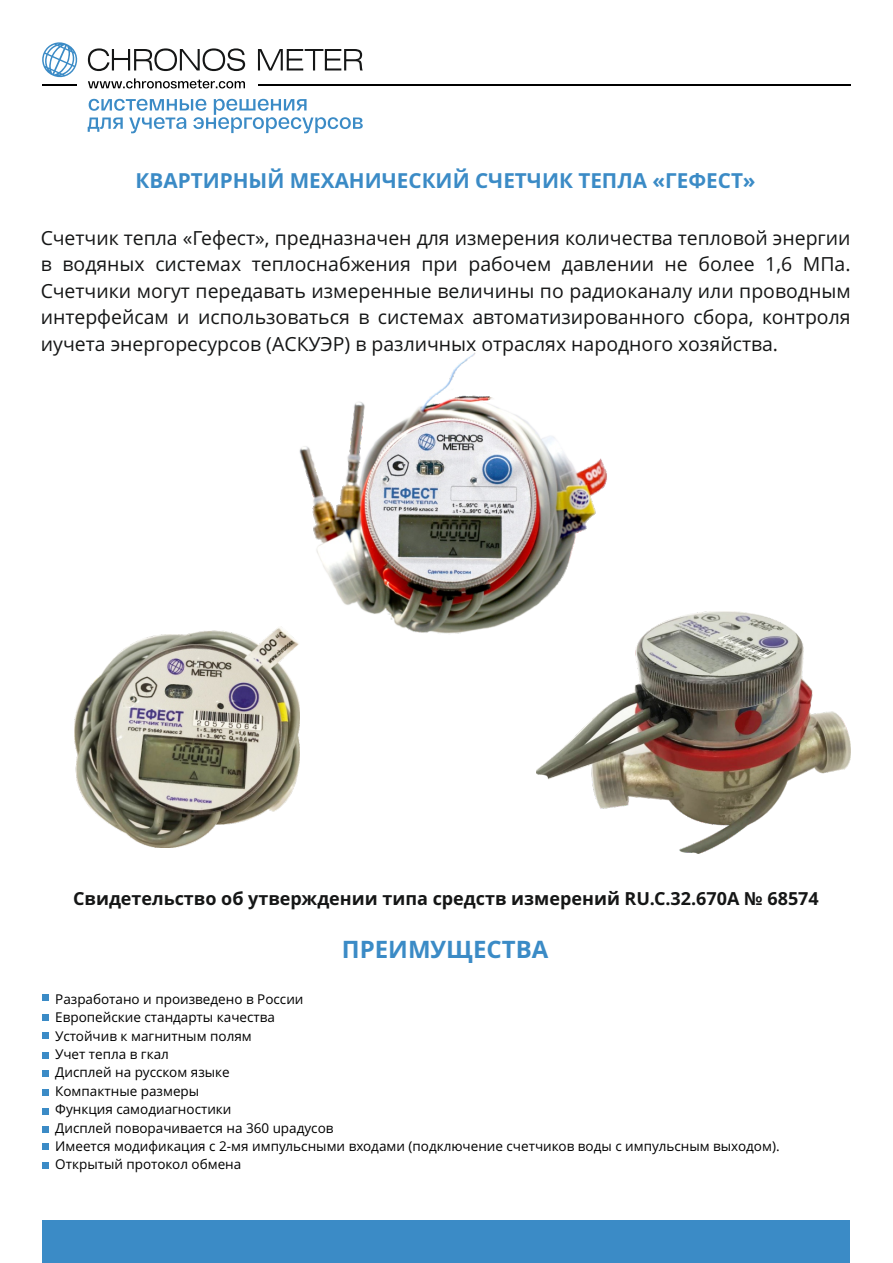
<style>
.page{position:relative;width:893px;height:1263px;background:#fff}
.page>*{position:absolute;margin:0;border:0;box-sizing:border-box;transform-origin:0 0}
.t1{font:700 24px "Open Sans";color:#3b8bc6}
.t2{font:700 20.7px "Open Sans";color:#3b8bc6}
.t3{font:19.5px/26.5px "Open Sans";color:#151616;text-align:justify}
.t4{font:700 18px "Open Sans";color:#151616}
.t5{font:13.5px/18.5px "Open Sans";color:#000}
</style>
<div class="page">
<svg style="left:42px;top:42px;width:36px;height:36px"></svg>
<svg style="left:88px;top:48px;width:275px;height:23px"></svg>
<svg style="left:88px;top:78px;width:157px;height:10px"></svg>
<hr style="left:42px;top:84px;width:35px;height:1px;background:#000">
<hr style="left:258px;top:84px;width:592px;height:1px;background:#000">
<svg style="left:88px;top:99px;width:275px;height:34px"></svg>
<div style="left:42px;top:1220px;width:808px;height:43px;background:#3b8bc6"></div>
<div style="left:42px;top:995px;width:7px;height:6px;background:#3b8bc6"></div>
<div style="left:42px;top:1014px;width:7px;height:7px;background:#3b8bc6"></div>
<div style="left:42px;top:1032px;width:7px;height:7px;background:#3b8bc6"></div>
<div style="left:42px;top:1052px;width:7px;height:7px;background:#3b8bc6"></div>
<div style="left:42px;top:1071px;width:7px;height:6px;background:#3b8bc6"></div>
<div style="left:42px;top:1089px;width:7px;height:7px;background:#3b8bc6"></div>
<div style="left:42px;top:1108px;width:7px;height:6px;background:#3b8bc6"></div>
<div style="left:42px;top:1126px;width:7px;height:6px;background:#3b8bc6"></div>
<img style="left:299px;top:352px;width:308px;height:282px">
<div style="left:42px;top:1143px;width:7px;height:6px;background:#3b8bc6"></div>
<div style="left:42px;top:1162px;width:7px;height:6px;background:#3b8bc6"></div>
<img style="left:75px;top:626px;width:225px;height:221px">
<img style="left:537px;top:612px;width:313px;height:242px">
<p class="t2" style="left:136px;top:172px;width:622px">КВАРТИРНЫЙ МЕХАНИЧЕСКИЙ СЧЕТЧИК ТЕПЛА «ГЕФЕСТ»</p>
<p class="t3" style="left:41px;top:226px;width:811px">Счетчик тепла «Гефест», предназначен для измерения количества тепловой энергии в водяных системах теплоснабжения при рабочем давлении не более 1,6 МПа.<br>Счетчики могут передавать измеренные величины по радиоканалу или проводным интерфейсам и использоваться в системах автоматизированного сбора, контроля иучета энергоресурсов (АСКУЭР) в различных отраслях народного хозяйства.</p>
<p class="t4" style="left:73px;top:891px;width:747px">Свидетельство об утверждении типа средств измерений RU.C.32.670А № 68574</p>
<p class="t1" style="left:342px;top:940px;width:208px">ПРЕИМУЩЕСТВА</p>
<p class="t5" style="left:55px;top:991px;width:726px">Разработано и произведено в России<br>Европейские стандарты качества<br>Устойчив к магнитным полям<br>Учет тепла в гкал<br>Дисплей на русском языке<br>Компактные размеры<br>Функция самодиагностики<br>Дисплей поворачивается на 360 uрадусов<br>Имеется модификация с 2-мя импульсными входами (подключение счетчиков воды с импульсным выходом).<br>Открытый протокол обмена</p>
</div>
